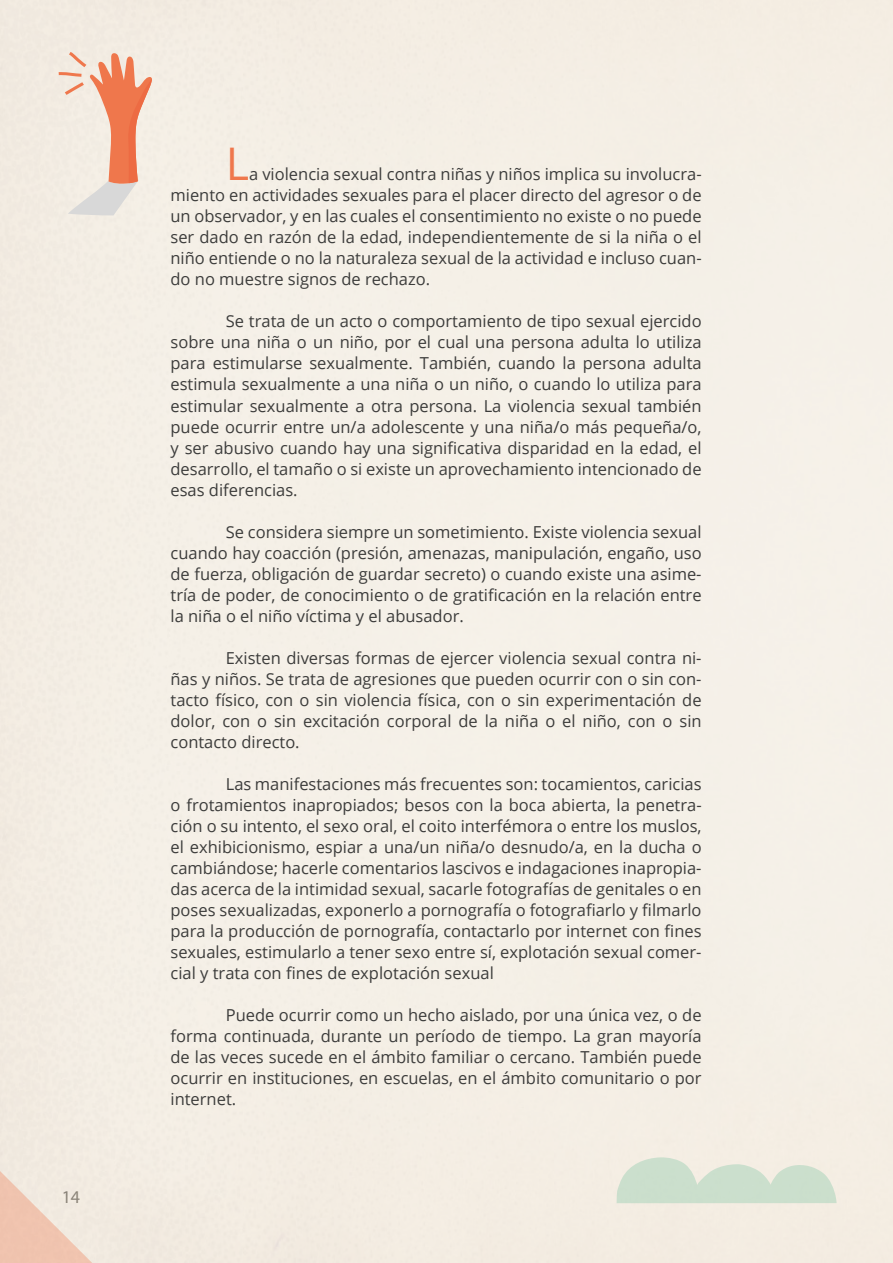
<style>
.page{position:relative;width:893px;height:1263px;background:#fff}
.page>*{position:absolute;margin:0;border:0;box-sizing:border-box;transform-origin:0 0}
.t1{font:45px "Open Sans";color:#ef774c}
.t2{font:18px "Myriad Pro";color:#6b6b6a}
.t3{font:16.5px/21px "Open Sans";color:#3c3c3b;text-align:justify}
</style>
<div class="page">
<svg style="left:617px;top:1157px;width:220px;height:46px;background:#d5e2d2"></svg>
<svg style="left:0;top:1171px;width:93px;height:92px;background:#f0d6c7"></svg>
<svg style="left:59px;top:52px;width:96px;height:163px;background:#efcbba"></svg>
<p class="t2" style="left:62px;top:1186px;width:20px">14</p>
<h1 class="t1" style="left:226px;top:133px;width:25px">L</h1>
<p class="t3" style="left:170px;top:164px;width:533px;text-indent:79px">a violencia sexual contra niñas y niños implica su involucra&shy;miento en actividades sexuales para el placer directo del agresor o de un observador, y en las cuales el consentimiento no existe o no puede ser dado en razón de la edad, independientemente de si la niña o el niño entiende o no la naturaleza sexual de la actividad e incluso cuan&shy;do no muestre signos de rechazo.</p>
<p class="t3" style="left:170px;top:311px;width:533px;text-indent:55px">Se trata de un acto o comportamiento de tipo sexual ejercido sobre una niña o un niño, por el cual una persona adulta lo utiliza para estimularse sexualmente. También, cuando la persona adulta estimula sexualmente a una niña o un niño, o cuando lo utiliza para estimular sexualmente a otra persona. La violencia sexual también puede ocurrir entre un/a adolescente y una niña/o más pequeña/o, y ser abusivo cuando hay una significativa disparidad en la edad, el desarrollo, el tamaño o si existe un aprovechamiento intencionado de esas diferencias.</p>
<p class="t3" style="left:170px;top:521px;width:533px;text-indent:55px">Se considera siempre un sometimiento. Existe violencia sexual cuando hay coacción (presión, amenazas, manipulación, engaño, uso de fuerza, obligación de guardar secreto) o cuando existe una asime&shy;tría de poder, de conocimiento o de gratificación en la relación entre la niña o el niño víctima y el abusador.</p>
<p class="t3" style="left:170px;top:647px;width:533px;text-indent:55px">Existen diversas formas de ejercer violencia sexual contra ni&shy;ñas y niños. Se trata de agresiones que pueden ocurrir con o sin con&shy;tacto físico, con o sin violencia física, con o sin experimentación de dolor, con o sin excitación corporal de la niña o el niño, con o sin contacto directo.</p>
<p class="t3" style="left:170px;top:773px;width:533px;text-indent:55px">Las manifestaciones más frecuentes son: tocamientos, caricias o frotamientos inapropiados; besos con la boca abierta, la penetra&shy;ción o su intento, el sexo oral, el coito interfémora o entre los muslos, el exhibicionismo, espiar a una/un niña/o desnudo/a, en la ducha o cambiándose; hacerle comentarios lascivos e indagaciones inapropia&shy;das acerca de la intimidad sexual, sacarle fotografías de genitales o en poses sexualizadas, exponerlo a pornografía o fotografiarlo y filmarlo para la producción de pornografía, contactarlo por internet con fines sexuales, estimularlo a tener sexo entre sí, explotación sexual comer&shy;cial y trata con fines de explotación sexual</p>
<p class="t3" style="left:170px;top:1004px;width:533px;text-indent:55px">Puede ocurrir como un hecho aislado, por una única vez, o de forma continuada, durante un período de tiempo. La gran mayoría de las veces sucede en el ámbito familiar o cercano. También puede ocurrir en instituciones, en escuelas, en el ámbito comunitario o por internet.</p>
</div>
